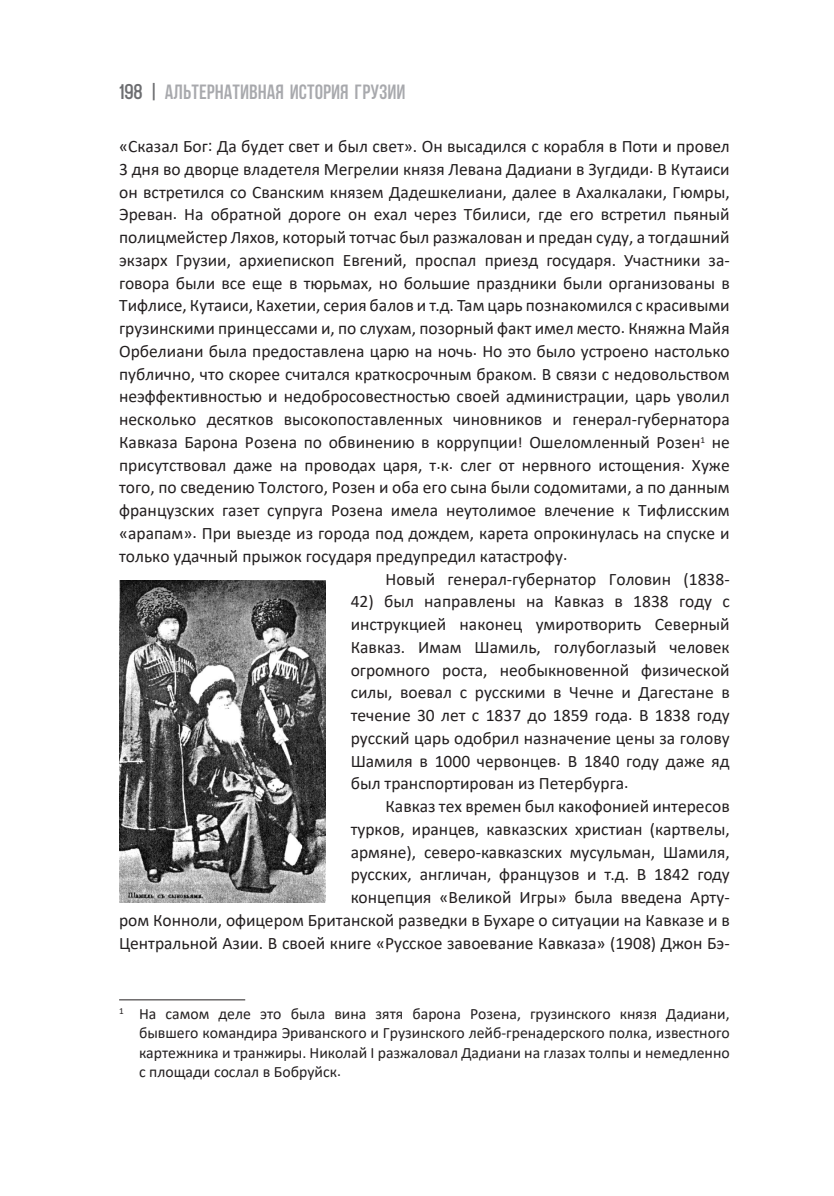
<style>
.page{position:relative;width:834px;height:1196px;background:#fff}
.page>*{position:absolute;margin:0;border:0;box-sizing:border-box;transform-origin:0 0}
.t1{font:700 21px "GL Tatishvili Metal";color:#a8a9ad}
.t2{font:17.5px/22.8px "Calibri";color:#231f20;text-align:justify}
.t3{font:15.75px/19.2px "Calibri";color:#231f20;text-align:justify}
.s1{color:#6c6d70}
</style>
<div class="page">
<hr style="left:119px;top:999px;width:126px;height:1px;background:#231f20">
<img style="left:119px;top:580px;width:207px;height:322px">
<p class="t1" style="left:119px;top:81px;width:288px"><span class="s1">198 |</span> АЛЬТЕРНАТИВНАЯ ИСТОРИЯ ГРУЗИИ</p>
<p class="t2" style="left:119px;top:134px;width:612px">«Сказал Бог: Да будет свет и был свет». Он высадился с корабля в Поти и провел</p>
<p class="t2" style="left:119px;top:157px;width:612px">3 дня во дворце владетеля Мегрелии князя Левана Дадиани в Зугдиди. В Кутаиси</p>
<p class="t2" style="left:119px;top:180px;width:612px">он встретился со Сванским князем Дадешкелиани, далее в Ахалкалаки, Гюмры,</p>
<p class="t2" style="left:119px;top:203px;width:612px">Эреван. На обратной дороге он ехал через Тбилиси, где его встретил пьяный</p>
<p class="t2" style="left:119px;top:225px;width:612px">полицмейстер Ляхов, который тотчас был разжалован и предан суду, а тогдашний</p>
<p class="t2" style="left:119px;top:248px;width:612px">экзарх Грузии, архиепископ Евгений, проспал приезд государя. Участники за-</p>
<p class="t2" style="left:119px;top:271px;width:612px">говора были все еще в тюрьмах, но большие праздники были организованы в</p>
<p class="t2" style="left:119px;top:294px;width:612px">Тифлисе, Кутаиси, Кахетии, серия балов и т.д. Там царь познакомился с красивыми</p>
<p class="t2" style="left:119px;top:316px;width:612px">грузинскими принцессами и, по слухам, позорный факт имел место. Княжна Майя</p>
<p class="t2" style="left:119px;top:339px;width:612px">Орбелиани была предоставлена царю на ночь. Но это было устроено настолько</p>
<p class="t2" style="left:119px;top:362px;width:612px">публично, что скорее считался краткосрочным браком. В связи с недовольством</p>
<p class="t2" style="left:119px;top:385px;width:612px">неэффективностью и недобросовестностью своей администрации, царь уволил</p>
<p class="t2" style="left:119px;top:407px;width:612px">несколько десятков высокопоставленных чиновников и генерал-губернатора</p>
<p class="t2" style="left:119px;top:430px;width:612px">Кавказа Барона Розена по обвинению в коррупции! Ошеломленный Розен<sup>1</sup> не</p>
<p class="t2" style="left:119px;top:453px;width:612px">присутствовал даже на проводах царя, т.к. слег от нервного истощения. Хуже</p>
<p class="t2" style="left:119px;top:476px;width:612px">того, по сведению Толстого, Розен и оба его сына были содомитами, а по данным</p>
<p class="t2" style="left:119px;top:498px;width:612px">французских газет супруга Розена имела неутолимое влечение к Тифлисским</p>
<p class="t2" style="left:119px;top:521px;width:612px">«арапам». При выезде из города под дождем, карета опрокинулась на спуске и</p>
<p class="t2" style="left:119px;top:544px;width:449px">только удачный прыжок государя предупредил катастрофу.</p>
<p class="t2" style="left:385px;top:567px;width:346px">Новый генерал-губернатор Головин (1838-</p>
<p class="t2" style="left:350px;top:589px;width:380px">42) был направлены на Кавказ в 1838 году с инструкцией наконец умиротворить Северный Кавказ. Имам Шамиль, голубоглазый человек огромного роста, необыкновенной физической силы, воевал с русскими в Чечне и Дагестане в течение 30 лет с 1837 до 1859 года. В 1838 году русский царь одобрил назначение цены за голову Шамиля в 1000 червонцев. В 1840 году даже яд был транспортирован из Петербурга.</p>
<p class="t2" style="left:119px;top:794px;width:612px;text-align:right">Кавказ тех времен был какофонией интересов<br>турков, иранцев, кавказских христиан (картвелы,<br>армяне), северо-кавказских мусульман, Шамиля,<br>русских, англичан, французов и т.д. В 1842 году<br>концепция «Великой Игры» была введена Арту-<br>ром Конноли, офицером Британской разведки в Бухаре о ситуации на Кавказе и в Центральной Азии. В своей книге «Русское завоевание Кавказа» (1908) Джон Бэ-</p>
<p class="t3" style="left:139px;top:1003px;width:592px;text-indent:-20px"><sup>1</sup> На самом деле это была вина зятя барона Розена, грузинского князя Дадиани, бывшего командира Эриванского и Грузинского лейб-гренадерского полка, известного картежника и транжиры. Николай I разжаловал Дадиани на глазах толпы и немедленно с площади сослал в Бобруйск.</p>
</div>
